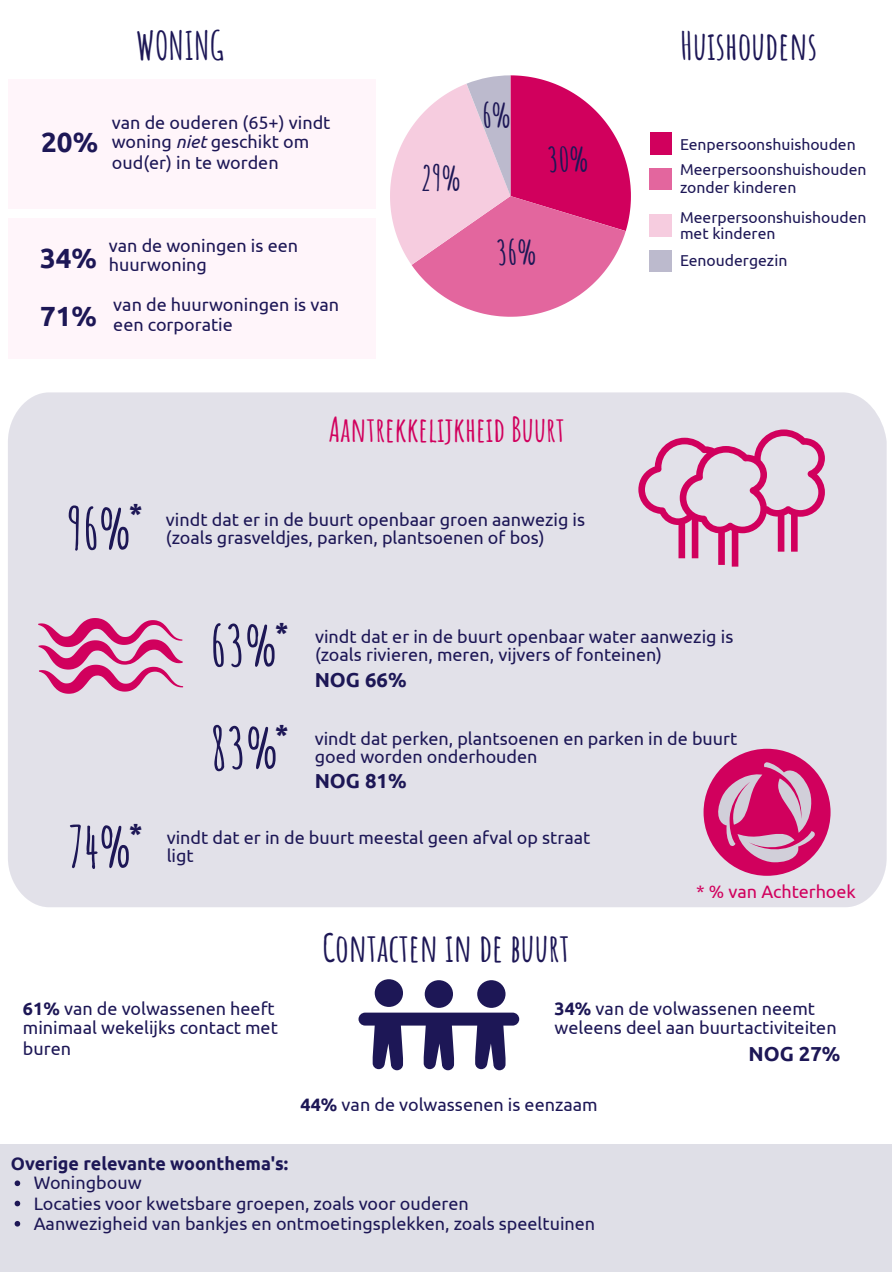
<style>
.page{position:relative;width:892px;height:1272px;background:#fff}
.page>*{position:absolute;margin:0;border:0;box-sizing:border-box;transform-origin:0 0}
.t1{font:700 56.2px "Amatic SC";color:#1d1756}
.t2{font:700 38.2px "Amatic SC";color:#1d1756}
.t3{font:700 33.7px "Amatic SC";color:#d1005d}
.t4{font:700 33.7px "Amatic SC";color:#1d1756}
.t5{font:700 27.75px "Ubuntu";color:#1d1756}
.t6{font:700 20.25px "Ubuntu";color:#1d1756}
.t7{font:18px/20.2px "Ubuntu";color:#1d1756}
.t8{font:700 18px "Ubuntu";color:#1d1756}
.t9{font:18px "Ubuntu";color:#d1005d}
.t10{font:15.75px/25.9px "Ubuntu";color:#1d1756}
.s1{font-style:italic}
.s2{font-weight:700}
</style>
<div class="page">
<div style="left:0;top:1144px;width:891px;height:127px;background:#dfdfe7"></div>
<svg style="left:15px;top:1180px;width:5px;height:6px"></svg>
<svg style="left:15px;top:1200px;width:5px;height:6px"></svg>
<svg style="left:15px;top:1221px;width:5px;height:5px"></svg>
<div style="left:8px;top:218px;width:367px;height:141px;background:#fff5fa"></div>
<div style="left:8px;top:80px;width:367px;height:129px;background:#fff5fa"></div>
<div style="left:8px;top:392px;width:879px;height:515px;background:#e2e1e9"></div>
<svg style="left:359px;top:979px;width:160px;height:91px"></svg>
<svg style="left:390px;top:75px;width:241px;height:242px"></svg>
<div style="left:651px;top:133px;width:21px;height:22px;background:#d1005d"></div>
<div style="left:650px;top:169px;width:22px;height:21px;background:#e3669e"></div>
<div style="left:650px;top:215px;width:22px;height:22px;background:#f6ccdf"></div>
<div style="left:650px;top:251px;width:22px;height:21px;background:#bcbacd"></div>
<svg style="left:638px;top:429px;width:187px;height:137px"></svg>
<svg style="left:38px;top:616px;width:145px;height:78px"></svg>
<div style="left:704px;top:748px;width:127px;height:127px;background:#d1005d;border-radius:50%"></div>
<svg style="left:714px;top:762px;width:101px;height:100px"></svg>
<p class="t2" style="left:136px;top:21px;width:89px">WONING</p>
<p class="t2" style="left:681px;top:21px;width:138px">Huishoudens</p>
<p class="t4" style="left:482px;top:94px;width:30px">6%</p>
<p class="t7" style="left:112px;top:112px;width:220px">van de ouderen (65+) vindt</p>
<p class="t7" style="left:112px;top:132px;width:199px">woning <span class="s1">niet</span> geschikt om</p>
<p class="t7" style="left:112px;top:152px;width:168px">oud(er) in te worden</p>
<p class="t5" style="left:41px;top:126px;width:58px">20%</p>
<p class="t10" style="left:680px;top:131px;width:188px">Eenpersoonshuishouden<br>Meerpersoonshuishouden</p>
<p class="t10" style="left:680px;top:175px;width:118px">zonder kinderen</p>
<p class="t10" style="left:680px;top:204px;width:188px">Meerpersoonshuishouden</p>
<p class="t10" style="left:680px;top:221px;width:97px">met kinderen</p>
<p class="t10" style="left:680px;top:248px;width:109px">Eenoudergezin</p>
<p class="t4" style="left:548px;top:138px;width:43px">30%</p>
<p class="t4" style="left:421px;top:157px;width:42px">29%</p>
<p class="t7" style="left:109px;top:235px;width:191px">van de woningen is een</p>
<p class="t7" style="left:109px;top:254px;width:100px">huurwoning</p>
<p class="t4" style="left:497px;top:231px;width:42px">36%</p>
<p class="t5" style="left:40px;top:242px;width:58px">34%</p>
<p class="t5" style="left:40px;top:300px;width:58px">71%</p>
<p class="t7" style="left:113px;top:294px;width:227px">van de huurwoningen is van</p>
<p class="t7" style="left:113px;top:314px;width:121px">een corporatie</p>
<p class="t3" style="left:329px;top:407px;width:238px">Aantrekkelijkheid Buurt</p>
<h3 class="t5" style="left:129px;top:497px;width:15px">*</h3>
<p class="t1" style="left:67px;top:492px;width:66px">96%</p>
<p class="t7" style="left:166px;top:509px;width:421px">vindt dat er in de buurt openbaar groen aanwezig is</p>
<p class="t7" style="left:166px;top:527px;width:380px">(zoals grasveldjes, parken, plantsoenen of bos)</p>
<h3 class="t5" style="left:129px;top:817px;width:15px">*</h3>
<p class="t1" style="left:68px;top:811px;width:66px">74%</p>
<h3 class="t5" style="left:275px;top:616px;width:15px">*</h3>
<p class="t1" style="left:211px;top:609px;width:69px">63%</p>
<p class="t1" style="left:210px;top:712px;width:70px">83%</p>
<h3 class="t5" style="left:275px;top:718px;width:15px">*</h3>
<p class="t7" style="left:315px;top:626px;width:420px">vindt dat er in de buurt openbaar water aanwezig is</p>
<p class="t7" style="left:315px;top:644px;width:348px">(zoals rivieren, meren, vijvers of fonteinen)</p>
<p class="t6" style="left:315px;top:668px;width:93px">NOG 66%</p>
<p class="t7" style="left:315px;top:729px;width:424px;line-height:18px">vindt dat perken, plantsoenen en parken in de buurt goed worden onderhouden</p>
<p class="t6" style="left:315px;top:769px;width:93px">NOG 81%</p>
<p class="t7" style="left:167px;top:828px;width:425px;line-height:18px">vindt dat er in de buurt meestal geen afval op straat ligt</p>
<p class="t9" style="left:696px;top:881px;width:161px">* % van Achterhoek</p>
<p class="t7" style="left:23px;top:998px;width:253px"><span class="s2">61%</span> van de volwassenen heeft</p>
<p class="t7" style="left:23px;top:1017px;width:256px">minimaal wekelijks contact met buren</p>
<p class="t2" style="left:322px;top:923px;width:249px">Contacten in de buurt</p>
<p class="t7" style="left:555px;top:998px;width:262px"><span class="s2">34%</span> van de volwassenen neemt</p>
<p class="t7" style="left:555px;top:1017px;width:284px">weleens deel aan buurtactiviteiten</p>
<p class="t7" style="left:301px;top:1094px;width:299px"><span class="s2">44%</span> van de volwassenen is eenzaam</p>
<p class="t6" style="left:748px;top:1042px;width:93px">NOG 27%</p>
<p class="t8" style="left:11px;top:1153px;width:279px">Overige relevante woonthema's:</p>
<p class="t7" style="left:34px;top:1172px;width:109px">Woningbouw</p>
<p class="t7" style="left:34px;top:1192px;width:563px">Locaties voor kwetsbare groepen, zoals voor ouderen<br>Aanwezigheid van bankjes en ontmoetingsplekken, zoals speeltuinen</p>
</div>
